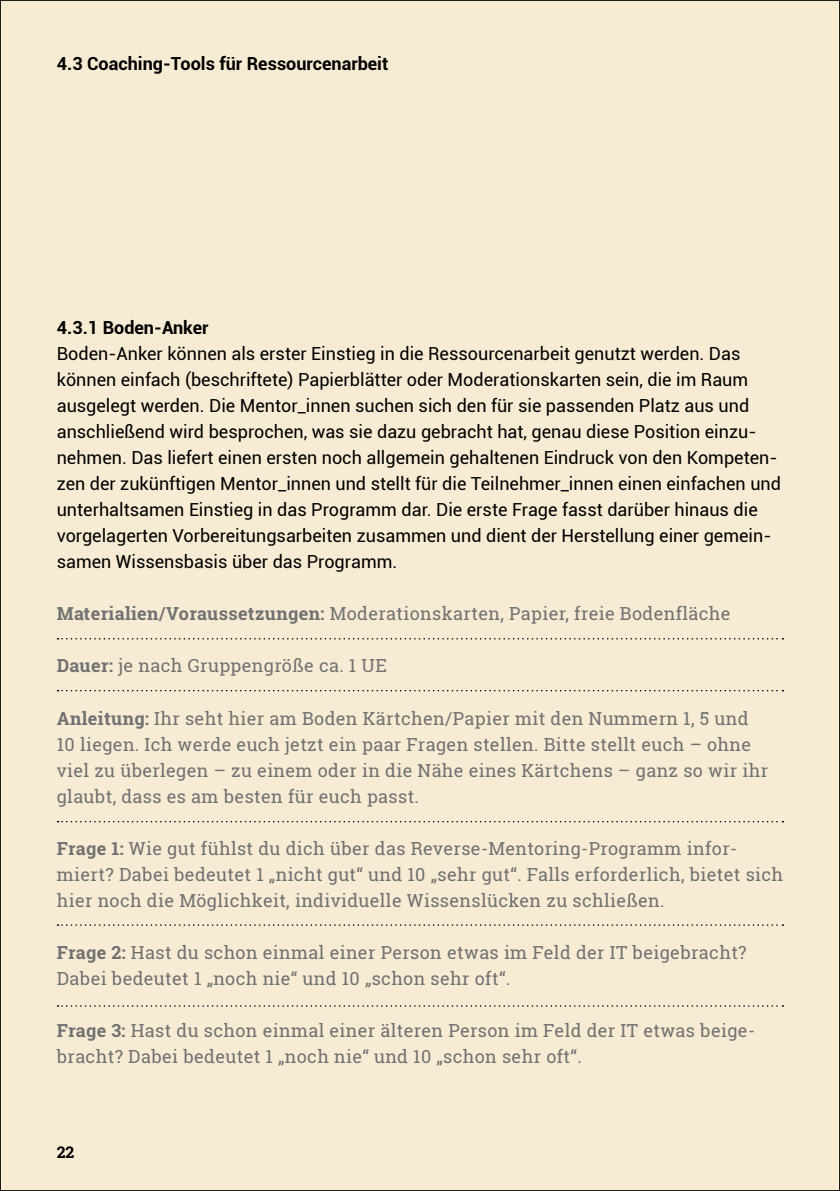
<style>
.page{position:relative;width:840px;height:1191px;background:#fff}
.page>*{position:absolute;margin:0;border:0;box-sizing:border-box;transform-origin:0 0}
.t1{font:18px/26px "Roboto Slab";letter-spacing:.02em;color:#707172}
.t2{font:18px/26px "Roboto";color:#000}
.t3{font:700 18px "Roboto";color:#000}
.t4{font:700 16px "Roboto Slab";color:#000}
.s1{font-weight:700}
</style>
<div class="page">
<div style="left:0;top:0;width:839px;height:1191px;background:#f7ebd3"></div>
<svg style="left:57px;top:638px;width:726px;height:1px"></svg>
<svg style="left:57px;top:690px;width:726px;height:1px"></svg>
<svg style="left:57px;top:821px;width:726px;height:1px"></svg>
<svg style="left:57px;top:924px;width:726px;height:2px"></svg>
<svg style="left:57px;top:1005px;width:726px;height:1px"></svg>
<p class="t3" style="left:57px;top:51px;width:333px">4.3 Coaching-Tools für Ressourcenarbeit</p>
<p class="t3" style="left:57px;top:315px;width:153px">4.3.1 Boden-Anker</p>
<p class="t2" style="left:57px;top:340px;width:725px">Boden-Anker können als erster Einstieg in die Ressourcenarbeit genutzt werden. Das können einfach (beschriftete) Papierblätter oder Moderationskarten sein, die im Raum ausgelegt werden. Die Mentor_innen suchen sich den für sie passenden Platz aus und anschließend wird besprochen, was sie dazu gebracht hat, genau diese Position einzu&shy;nehmen. Das liefert einen ersten noch allgemein gehaltenen Eindruck von den Kompeten&shy;zen der zukünftigen Mentor_innen und stellt für die Teilnehmer_innen einen einfachen und unterhaltsamen Einstieg in das Programm dar. Die erste Frage fasst darüber hinaus die vorgelagerten Vorbereitungsarbeiten zusammen und dient der Herstellung einer gemein&shy;samen Wissensbasis über das Programm.</p>
<p class="t1" style="left:57px;top:601px;width:675px"><span class="s1">Materialien/Voraussetzungen:</span> Moderationskarten, Papier, freie Bodenfläche</p>
<p class="t1" style="left:57px;top:653px;width:331px"><span class="s1">Dauer:</span> je nach Gruppengröße ca. 1 UE</p>
<p class="t1" style="left:57px;top:705px;width:712px"><span class="s1">Anleitung:</span> Ihr seht hier am Boden Kärtchen/Papier mit den Nummern 1, 5 und 10 liegen. Ich werde euch jetzt ein paar Fragen stellen. Bitte stellt euch – ohne viel zu überlegen – zu einem oder in die Nähe eines Kärtchens – ganz so wir ihr glaubt, dass es am besten für euch passt.</p>
<p class="t1" style="left:57px;top:834px;width:727px"><span class="s1">Frage 1:</span> Wie gut fühlst du dich über das Reverse-Mentoring-Programm infor&shy;miert? Dabei bedeutet 1 „nicht gut“ und 10 „sehr gut“. Falls erforderlich, bietet sich hier noch die Möglichkeit, individuelle Wissenslücken zu schließen.</p>
<p class="t1" style="left:57px;top:938px;width:691px"><span class="s1">Frage 2:</span> Hast du schon einmal einer Person etwas im Feld der IT beigebracht?<br>Dabei bedeutet 1 „noch nie“ und 10 „schon sehr oft“.</p>
<p class="t1" style="left:57px;top:1016px;width:699px"><span class="s1">Frage 3:</span> Hast du schon einmal einer älteren Person im Feld der IT etwas beige&shy;bracht? Dabei bedeutet 1 „noch nie“ und 10 „schon sehr oft“.</p>
<p class="t4" style="left:57px;top:1141px;width:19px">22</p>
</div>
